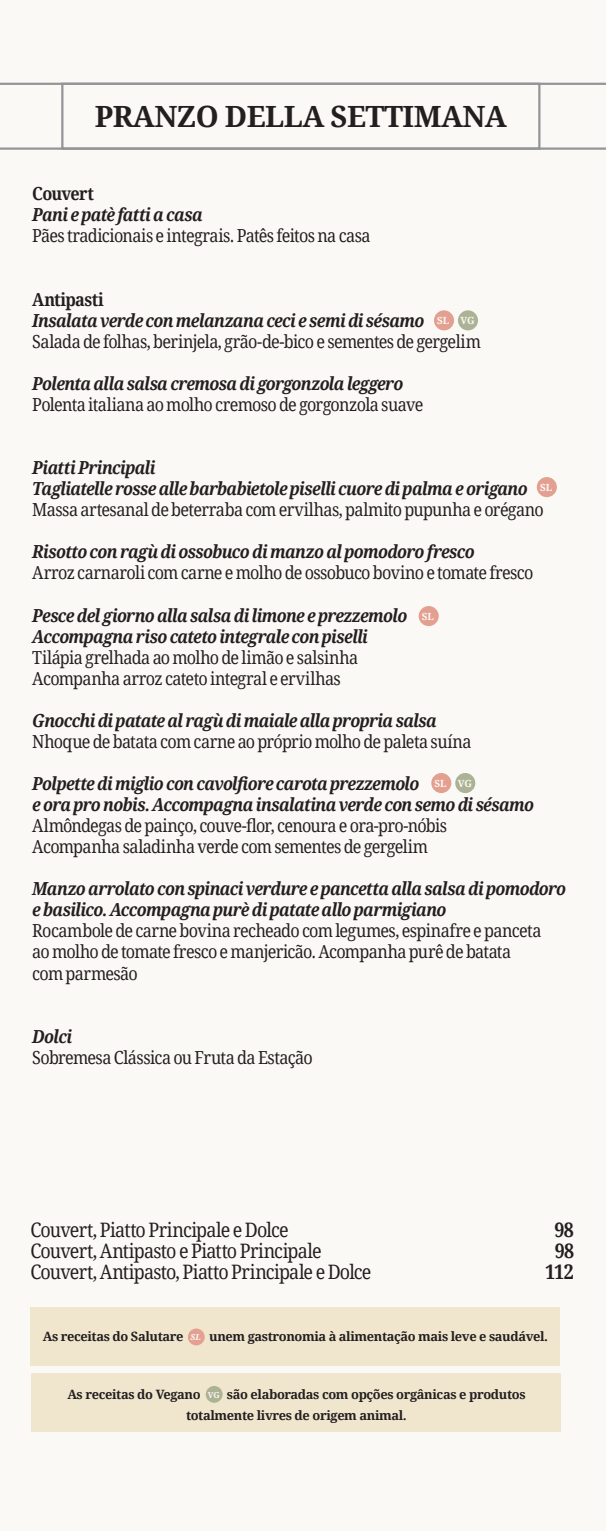
<style>
.page{position:relative;width:606px;height:1531px;background:#fbf9f5}
.page>*{position:absolute;margin:0;border:0;box-sizing:border-box;transform-origin:0 0}
.t1{font:700 29.25px "Droid Serif";letter-spacing:-.02em;color:#231f20}
.t2{font:700 20.03px "Droid Serif";color:#231f20;scale:.9 1}
.t3{font:19.8px "Droid Serif";letter-spacing:-.045em;color:#231f20;scale:.9 1}
.t4{font:700 19.8px "Droid Serif";color:#231f20;scale:.9 1}
.t5{font:18px "Droid Serif";letter-spacing:-.04em;color:#231f20;scale:.9 1}
.t6{font:italic 700 18px/21.2px "Droid Serif";letter-spacing:-.045em;color:#231f20;scale:.9 1}
.t7{font:700 18px "Droid Serif";letter-spacing:-.04em;color:#231f20;scale:.9 1}
.t8{font:700 12.83px/21.4px "Droid Serif";letter-spacing:-.03em;color:#231f20}
.t9{font:700 9.9px "Droid Serif";letter-spacing:-.015em;color:#fcf8f6}
.t10{font:italic 700 8.33px "Droid Serif";color:#fcf8f6}
.t11{font:700 8.33px "Droid Serif";color:#fcf8f6}
</style>
<div class="page">
<svg style="left:0;top:83px;width:606px;height:67px"></svg>
<div style="left:30px;top:1307px;width:530px;height:58px;background:#f0e6cd"></div>
<div style="left:188px;top:1328px;width:17px;height:17px;background:#e3a090;border-radius:50%"></div>
<div style="left:31px;top:1373px;width:530px;height:58px;background:#f0e6cd"></div>
<div style="left:206px;top:1386px;width:17px;height:17px;background:#acb394;border-radius:50%"></div>
<div style="left:434px;top:310px;width:20px;height:20px;background:#e3a090;border-radius:50%"></div>
<div style="left:458px;top:310px;width:20px;height:20px;background:#acb394;border-radius:50%"></div>
<div style="left:431px;top:773px;width:20px;height:20px;background:#e3a090;border-radius:50%"></div>
<div style="left:455px;top:773px;width:20px;height:20px;background:#acb394;border-radius:50%"></div>
<div style="left:537px;top:477px;width:20px;height:20px;background:#e3a090;border-radius:50%"></div>
<div style="left:419px;top:606px;width:20px;height:20px;background:#e3a090;border-radius:50%"></div>
<p class="t1" style="left:95px;top:96px;width:414px">PRANZO DELLA SETTIMANA</p>
<p class="t7" style="left:32px;top:181px;width:70px">Couvert</p>
<p class="t6" style="left:32px;top:204px;width:191px">Pani e patè fatti a casa</p>
<p class="t5" style="left:32px;top:224px;width:377px">Pães tradicionais e integrais. Patês feitos na casa</p>
<p class="t7" style="left:32px;top:287px;width:81px">Antipasti</p>
<p class="t6" style="left:32px;top:309px;width:437px">Insalata verde con melanzana ceci e semi di sésamo</p>
<p class="t5" style="left:32px;top:329px;width:500px">Salada de folhas, berinjela, grão-de-bico e sementes de gergelim</p>
<p class="t6" style="left:32px;top:372px;width:414px">Polenta alla salsa cremosa di gorgonzola leggero</p>
<p class="t5" style="left:32px;top:392px;width:436px">Polenta italiana ao molho cremoso de gorgonzola suave</p>
<p class="t9" style="left:437px;top:314px;width:14px">SL</p>
<p class="t9" style="left:460px;top:314px;width:16px">VG</p>
<p class="t6" style="left:32px;top:456px;width:138px">Piatti Principali</p>
<p class="t6" style="left:32px;top:477px;width:552px">Tagliatelle rosse alle barbabietole piselli cuore di palma e origano</p>
<p class="t5" style="left:32px;top:497px;width:570px">Massa artesanal de beterraba com ervilhas, palmito pupunha e orégano</p>
<p class="t6" style="left:32px;top:541px;width:493px">Risotto con ragù di ossobuco di manzo al pomodoro fresco</p>
<p class="t5" style="left:32px;top:560px;width:558px">Arroz carnaroli com carne e molho de ossobuco bovino e tomate fresco</p>
<p class="t6" style="left:32px;top:604px;width:418px">Pesce del giorno alla salsa di limone e prezzemolo</p>
<p class="t6" style="left:32px;top:625px;width:374px">Accompagna riso cateto integrale con piselli</p>
<p class="t5" style="left:32px;top:645px;width:364px">Tilápia grelhada ao molho de limão e salsinha</p>
<p class="t5" style="left:32px;top:666px;width:344px">Acompanha arroz cateto integral e ervilhas</p>
<p class="t6" style="left:32px;top:709px;width:451px">Gnocchi di patate al ragù di maiale alla propria salsa</p>
<p class="t5" style="left:32px;top:729px;width:489px">Nhoque de batata com carne ao próprio molho de paleta suína</p>
<p class="t6" style="left:32px;top:772px;width:432px">Polpette di miglio con cavolfiore carota prezzemolo</p>
<p class="t6" style="left:32px;top:793px;width:559px">e ora pro nobis. Accompagna insalatina verde con semo di sésamo</p>
<p class="t5" style="left:32px;top:813px;width:463px">Almôndegas de painço, couve-flor, cenoura e ora-pro-nóbis</p>
<p class="t5" style="left:32px;top:834px;width:441px">Acompanha saladinha verde com sementes de gergelim</p>
<p class="t6" style="left:32px;top:878px;width:595px">Manzo arrolato con spinaci verdure e pancetta alla salsa di pomodoro e basilico. Accompagna purè di patate allo parmigiano</p>
<p class="t5" style="left:32px;top:918px;width:567px">Rocambole de carne bovina recheado com legumes, espinafre e panceta</p>
<p class="t5" style="left:32px;top:939px;width:534px">ao molho de tomate fresco e manjericão. Acompanha purê de batata</p>
<p class="t5" style="left:32px;top:960px;width:119px">com parmesão</p>
<p class="t9" style="left:540px;top:480px;width:14px">SL</p>
<p class="t9" style="left:422px;top:609px;width:14px">SL</p>
<p class="t9" style="left:435px;top:776px;width:14px">SL</p>
<p class="t9" style="left:458px;top:776px;width:16px">VG</p>
<p class="t6" style="left:32px;top:1025px;width:46px">Dolci</p>
<p class="t5" style="left:32px;top:1045px;width:313px">Sobremesa Clássica ou Fruta da Estação</p>
<p class="t3" style="left:30px;top:1216px;width:288px">Couvert, Piatto Principale e Dolce</p>
<p class="t4" style="left:554px;top:1216px;width:23px">98</p>
<p class="t3" style="left:30px;top:1237px;width:325px">Couvert, Antipasto e Piatto Principale</p>
<p class="t4" style="left:555px;top:1237px;width:23px">98</p>
<p class="t3" style="left:30px;top:1258px;width:380px">Couvert, Antipasto, Piatto Principale e Dolce</p>
<p class="t2" style="left:545px;top:1258px;width:33px">112</p>
<p class="t8" style="left:43px;top:1325px;width:142px">As receitas do Salutare</p>
<p class="t8" style="left:209px;top:1325px;width:340px">unem gastronomia à alimentação mais leve e saudável.</p>
<p class="t10" style="left:191px;top:1331px;width:12px">SL</p>
<p class="t8" style="left:67px;top:1383px;width:135px">As receitas do Vegano</p>
<p class="t8" style="left:186px;top:1383px;width:341px;text-indent:41px">são elaboradas com opções orgânicas e produtos totalmente livres de origem animal.</p>
<p class="t11" style="left:208px;top:1388px;width:13px">VG</p>
</div>
